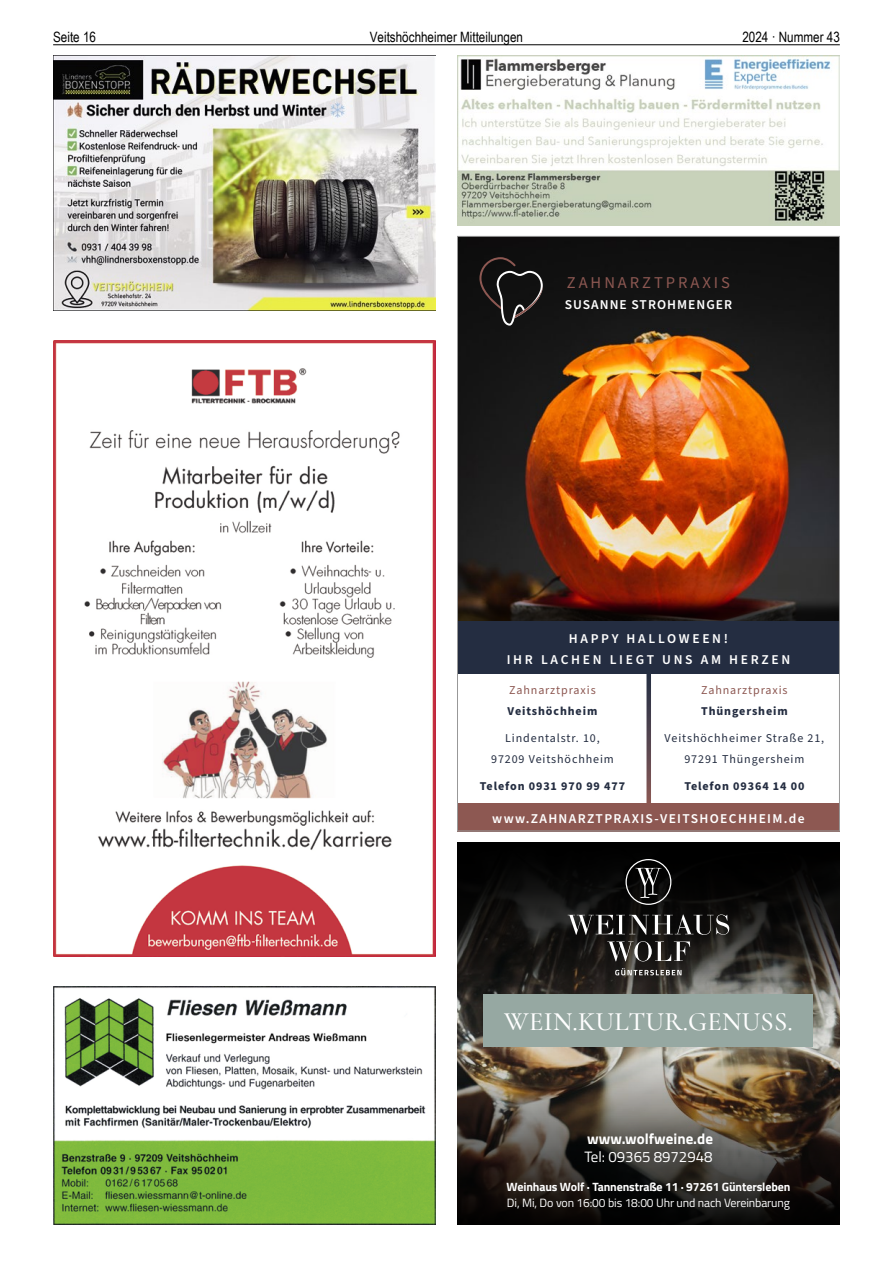
<style>
.page{position:relative;width:893px;height:1263px;background:#fff}
.page>*{position:absolute;margin:0;border:0;box-sizing:border-box;transform-origin:0 0}
.t1{font:500 26.55px "Cormorant";letter-spacing:.01em;color:#fff}
.t2{font:16.5px "Source Sans Pro";letter-spacing:.18em;color:#8d5852}
.t3{font:700 15px "Titillium Web";color:#fff}
.t4{font:15px "Titillium Web";color:#fff}
.t5{font:14.25px "Arial Narrow";color:#000}
.t6{font:600 13.5px/21px "Source Sans Pro";letter-spacing:.2em;color:#fff;text-align:center}
.t7{font:600 13.5px "Source Sans Pro";letter-spacing:.1em;color:#fff}
.t8{font:600 13.5px "Source Sans Pro";letter-spacing:.075em;color:#fff}
.t9{font:12px/21px "Source Sans Pro";letter-spacing:.075em;color:#242d41;text-align:center}
.t10{font:700 12px "Source Sans Pro";letter-spacing:.075em;color:#242d41}
.t11{font:12px "Titillium Web";letter-spacing:-.01em;color:#fff}
.t12{font:700 12px "Titillium Web";letter-spacing:-.01em;color:#fff}
.t13{font:12px "Source Sans Pro";letter-spacing:.075em;color:#8d5852}
</style>
<div class="page">
<hr style="left:53px;top:44px;width:787px;height:1px;background:#000">
<img style="left:457px;top:55px;width:382px;height:170px">
<img style="left:459px;top:238px;width:379px;height:360px">
<div style="left:457px;top:598px;width:383px;height:69px;background:#000;opacity:.75"></div>
<div style="left:457px;top:621px;width:383px;height:53px;background:#242d41"></div>
<svg style="left:646px;top:674px;width:5px;height:129px"></svg>
<div style="left:457px;top:803px;width:383px;height:28px;background:#8d5852"></div>
<svg style="left:479px;top:257px;width:64px;height:69px;background:#272424"></svg>
<img style="left:53px;top:55px;width:383px;height:256px">
<img style="left:457px;top:1041px;width:383px;height:184px">
<svg style="left:457px;top:842px;width:383px;height:183px;background:#1d1c1a"></svg>
<svg style="left:625px;top:859px;width:46px;height:46px;background:#2d2d2c"></svg>
<svg style="left:607px;top:941px;width:83px;height:20px;background:#53514f"></svg>
<svg style="left:568px;top:914px;width:161px;height:21px;background:#464644"></svg>
<svg style="left:615px;top:968px;width:66px;height:7px"></svg>
<svg style="left:560px;top:1107px;width:179px;height:82px;background:#46423b"></svg>
<div style="left:484px;top:994px;width:329px;height:53px;background:#96a8a2"></div>
<img style="left:53px;top:340px;width:383px;height:617px">
<img style="left:53px;top:986px;width:383px;height:239px">
<p class="t5" style="left:53px;top:27px;width:44px">Seite 16</p>
<p class="t5" style="left:370px;top:27px;width:155px">Veitshöchheimer Mitteilungen</p>
<p class="t5" style="left:742px;top:27px;width:99px">2024 · Nummer 43</p>
<h2 class="t2" style="left:567px;top:271px;width:165px">ZAHNARZTPRAXIS</h2>
<p class="t8" style="left:565px;top:295px;width:169px">SUSANNE STROHMENGER</p>
<p class="t6" style="left:507px;top:629px;width:285px">HAPPY HALLOWEEN!<br>IHR LACHEN LIEGT UNS AM HERZEN</p>
<p class="t13" style="left:509px;top:682px;width:88px">Zahnarztpraxis</p>
<p class="t10" style="left:508px;top:703px;width:91px">Veitshöchheim</p>
<p class="t9" style="left:491px;top:728px;width:124px">Lindentalstr. 10,<br>97209 Veitshöchheim</p>
<p class="t10" style="left:480px;top:778px;width:147px">Telefon 0931 970 99 477</p>
<p class="t13" style="left:701px;top:682px;width:88px">Zahnarztpraxis</p>
<p class="t10" style="left:701px;top:703px;width:88px">Thüngersheim</p>
<p class="t9" style="left:665px;top:728px;width:161px">Veitshöchheimer Straße 21,<br>97291 Thüngersheim</p>
<p class="t10" style="left:684px;top:778px;width:122px">Telefon 09364 14 00</p>
<p class="t7" style="left:492px;top:809px;width:314px">www.ZAHNARZTPRAXIS-VEITSHOECHHEIM.de</p>
<h1 class="t1" style="left:504px;top:1005px;width:290px">WEIN.KULTUR.GENUSS.</h1>
<p class="t3" style="left:587px;top:1127px;width:127px">www.wolfweine.de</p>
<p class="t4" style="left:584px;top:1146px;width:130px">Tel: 09365 8972948</p>
<p class="t12" style="left:507px;top:1177px;width:285px">Weinhaus Wolf · Tannenstraße 11 · 97261 Güntersleben</p>
<p class="t11" style="left:507px;top:1194px;width:285px">Di, Mi, Do von 16:00 bis 18:00 Uhr und nach Vereinbarung</p>
</div>
